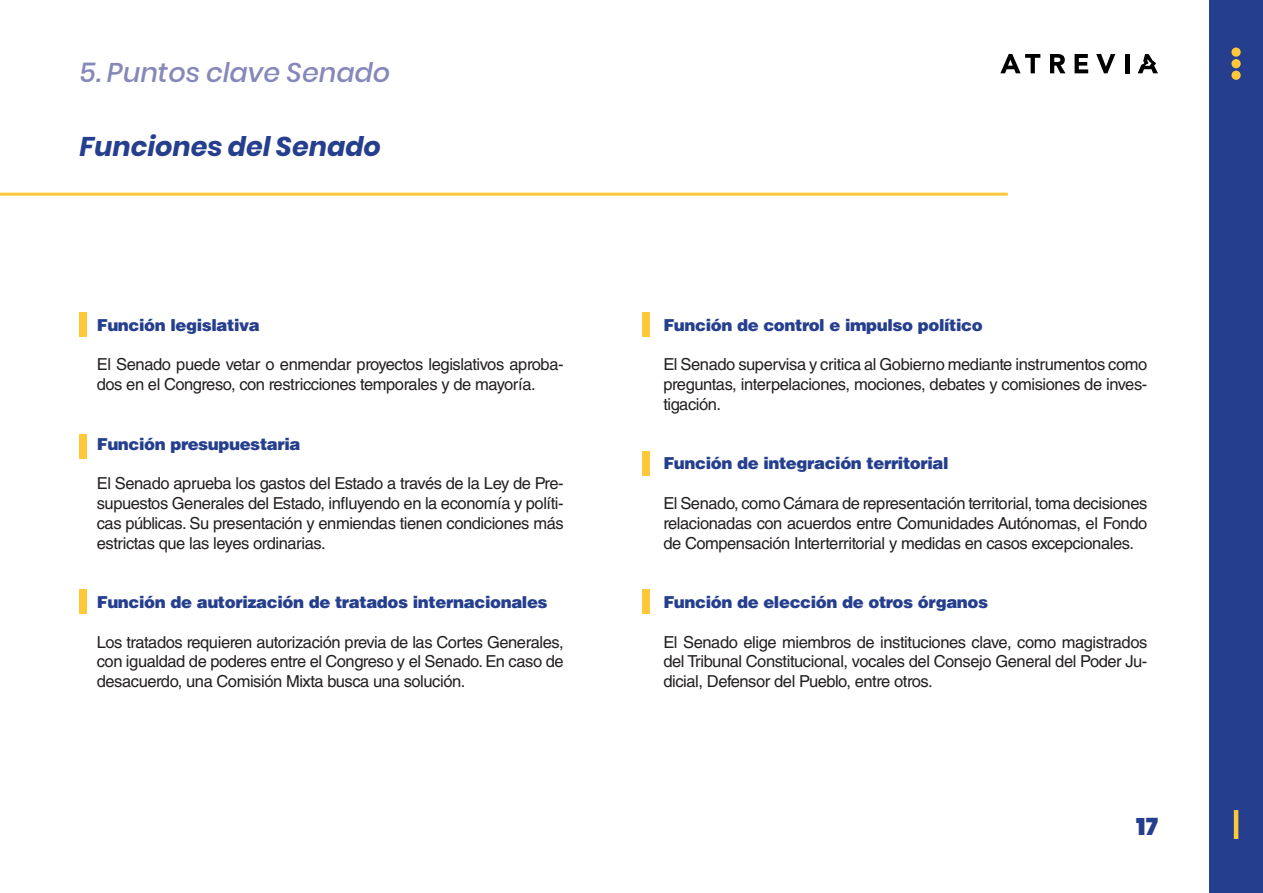
<style>
.page{position:relative;width:1263px;height:893px;background:#fff}
.page>*{position:absolute;margin:0;border:0;box-sizing:border-box;transform-origin:0 0}
.t1{font:italic 500 27px "Poppins";color:#8688ba}
.t2{font:italic 700 27px "Poppins";color:#253f8e}
.t3{font:900 24px "Poppins";color:#253f8e}
.t4{font:16.5px/19.8px "Helvetica LT Std";letter-spacing:-.025em;color:#231f20;text-align:justify}
.t5{font:900 16.5px "Helvetica LT Std";letter-spacing:-.025em;color:#253f8e}
</style>
<div class="page">
<hr style="left:0;top:0;width:1px;height:893px;background:#253f8e">
<svg style="left:1050px;top:54px;width:15px;height:19px"></svg>
<svg style="left:1074px;top:54px;width:14px;height:19px"></svg>
<svg style="left:1096px;top:54px;width:19px;height:19px"></svg>
<hr style="left:1125px;top:54px;width:4px;height:19px;background:#000">
<svg style="left:1000px;top:54px;width:40px;height:19px"></svg>
<svg style="left:1138px;top:54px;width:20px;height:19px"></svg>
<div style="left:1209px;top:0;width:54px;height:893px;background:#253f8e"></div>
<div style="left:1231px;top:48px;width:10px;height:9px;background:#fec83a;border-radius:50%"></div>
<div style="left:1231px;top:59px;width:10px;height:9px;background:#fec83a;border-radius:50%"></div>
<div style="left:1231px;top:71px;width:10px;height:9px;background:#fec83a;border-radius:50%"></div>
<hr style="left:1234px;top:810px;width:4px;height:29px;background:#fec83a">
<hr style="left:0;top:193px;width:1008px;height:3px;background:#fec83a">
<div style="left:80px;top:589px;width:7px;height:25px;background:#fec83a"></div>
<div style="left:80px;top:434px;width:7px;height:25px;background:#fec83a"></div>
<div style="left:642px;top:313px;width:7px;height:24px;background:#fec83a"></div>
<div style="left:642px;top:451px;width:7px;height:24px;background:#fec83a"></div>
<div style="left:642px;top:589px;width:7px;height:25px;background:#fec83a"></div>
<div style="left:80px;top:313px;width:7px;height:24px;background:#fec83a"></div>
<p class="t1" style="left:80px;top:57px;width:312px">5. Puntos clave Senado</p>
<p class="t2" style="left:80px;top:131px;width:303px">Funciones del Senado</p>
<p class="t5" style="left:97px;top:314px;width:165px">Función legislativa</p>
<p class="t4" style="left:97px;top:355px;width:468px">El Senado puede vetar o enmendar proyectos legislativos aproba&shy;dos en el Congreso, con restricciones temporales y de mayoría.</p>
<p class="t5" style="left:97px;top:433px;width:205px">Función presupuestaria</p>
<p class="t4" style="left:97px;top:473px;width:468px">El Senado aprueba los gastos del Estado a través de la Ley de Pre&shy;supuestos Generales del Estado, influyendo en la economía y políti&shy;cas públicas. Su presentación y enmiendas tienen condiciones más estrictas que las leyes ordinarias.</p>
<p class="t5" style="left:97px;top:591px;width:452px">Función de autorización de tratados internacionales</p>
<p class="t4" style="left:97px;top:632px;width:468px">Los tratados requieren autorización previa de las Cortes Generales, con igualdad de poderes entre el Congreso y el Senado. En caso de desacuerdo, una Comisión Mixta busca una solución.</p>
<p class="t5" style="left:663px;top:314px;width:321px">Función de control e impulso político</p>
<p class="t4" style="left:663px;top:355px;width:485px">El Senado supervisa y critica al Gobierno mediante instrumentos como preguntas, interpelaciones, mociones, debates y comisiones de inves&shy;tigación.</p>
<p class="t5" style="left:663px;top:453px;width:287px">Función de integración territorial</p>
<p class="t4" style="left:663px;top:493px;width:485px">El Senado, como Cámara de representación territorial, toma decisiones relacionadas con acuerdos entre Comunidades Autónomas, el Fondo de Compensación Interterritorial y medidas en casos excepcionales.</p>
<p class="t5" style="left:663px;top:591px;width:326px">Función de elección de otros órganos</p>
<p class="t4" style="left:663px;top:632px;width:485px">El Senado elige miembros de instituciones clave, como magistrados del Tribunal Constitucional, vocales del Consejo General del Poder Ju&shy;dicial, Defensor del Pueblo, entre otros.</p>
<h2 class="t3" style="left:1136px;top:813px;width:23px">17</h2>
</div>
